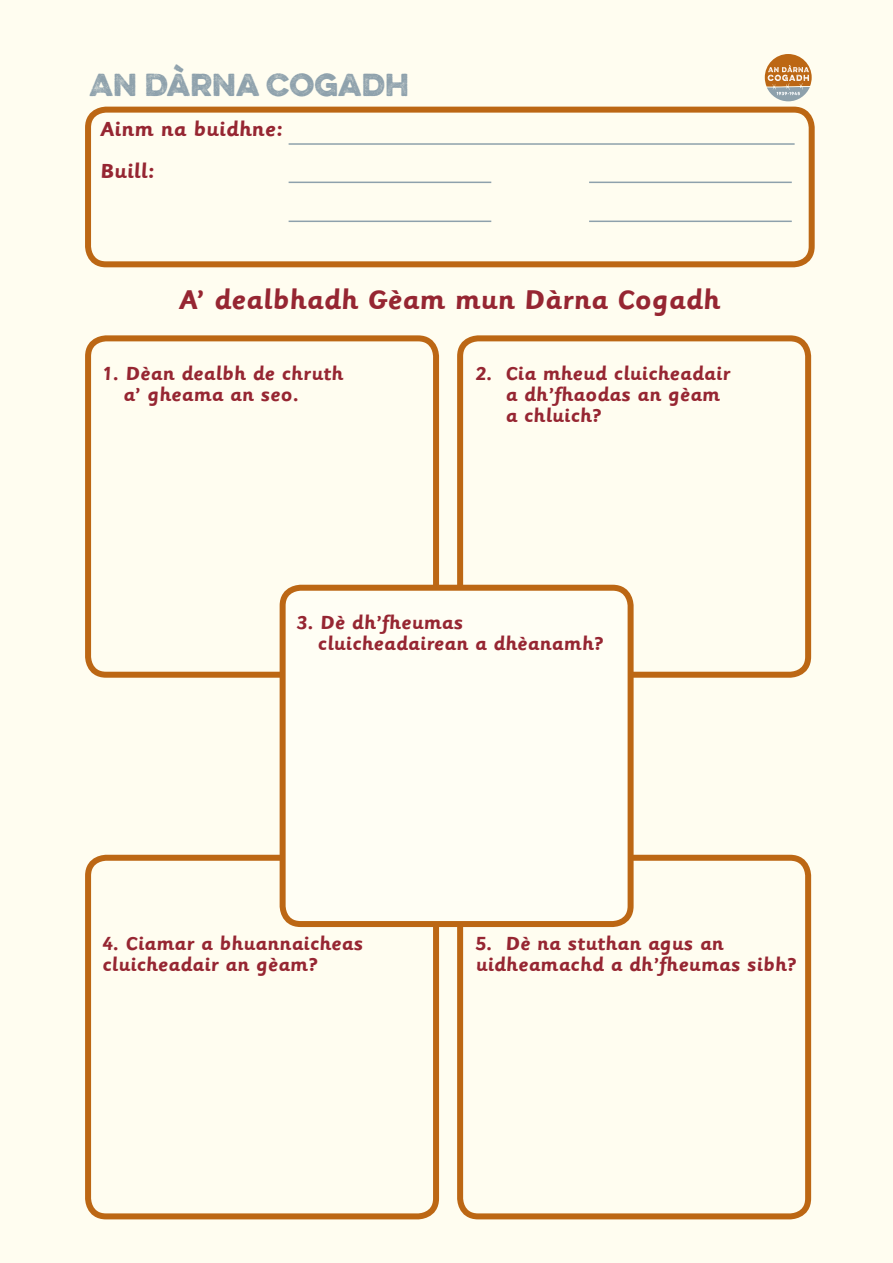
<style>
.page{position:relative;width:893px;height:1263px;background:#fffdf0}
.page>*{position:absolute;margin:0;border:0;box-sizing:border-box;transform-origin:0 0}
.t1{font:700 30px "Sassoon Primary";color:#962632}
.t2{font:28.5px "Eveleth";color:#8ea1ac}
.t3{font:700 22.5px "Sassoon Primary";color:#962632}
.t4{font:700 21px/21px "Sassoon Primary";color:#962632}
</style>
<div class="page">
<div style="left:85px;top:107px;width:730px;height:160px;border:6px solid #bc6714;border-radius:18px"></div>
<div style="left:85px;top:335px;width:354px;height:343px;border:6px solid #bc6714;border-radius:18px"></div>
<div style="left:85px;top:855px;width:354px;height:364px;border:6px solid #bc6714;border-radius:18px"></div>
<div style="left:457px;top:335px;width:354px;height:343px;border:6px solid #bc6714;border-radius:18px"></div>
<div style="left:457px;top:855px;width:354px;height:364px;border:6px solid #bc6714;border-radius:18px"></div>
<svg style="left:765px;top:54px;width:47px;height:47px"></svg>
<hr style="left:289px;top:143px;width:506px;height:2px;background:#8ea1ac">
<hr style="left:289px;top:182px;width:202px;height:1px;background:#8ea1ac">
<hr style="left:589px;top:182px;width:203px;height:1px;background:#8ea1ac">
<hr style="left:289px;top:221px;width:202px;height:1px;background:#8ea1ac">
<hr style="left:589px;top:221px;width:203px;height:1px;background:#8ea1ac">
<div style="left:283px;top:588px;width:348px;height:336px;background:#fffef4;border-radius:18px"></div>
<div style="left:280px;top:585px;width:354px;height:342px;border:6px solid #bc6714;border-radius:18px"></div>
<p class="t2" style="left:89px;top:63px;width:321px">AN DÀRNA COGADH</p>
<p class="t3" style="left:100px;top:115px;width:184px">Ainm na buidhne:</p>
<p class="t3" style="left:100px;top:157px;width:56px">Buill:</p>
<p class="t1" style="left:179px;top:281px;width:543px">A’ dealbhadh Gèam mun Dàrna Cogadh</p>
<p class="t4" style="left:123px;top:362px;width:222px;text-indent:-21px">1. Dèan dealbh de chruth a’ gheama an seo.</p>
<p class="t4" style="left:505px;top:362px;width:226px;text-indent:-30px">2. Cia mheud cluicheadair a dh’fhaodas an gèam a chluich?</p>
<p class="t4" style="left:318px;top:612px;width:286px;text-indent:-21px">3. Dè dh’fheumas cluicheadairean a dhèanamh?</p>
<p class="t4" style="left:102px;top:933px;width:262px">4. Ciamar a bhuannaicheas cluicheadair an gèam?</p>
<p class="t4" style="left:475px;top:933px;width:322px">5. Dè na stuthan agus an uidheamachd a dh’fheumas sibh?</p>
</div>
